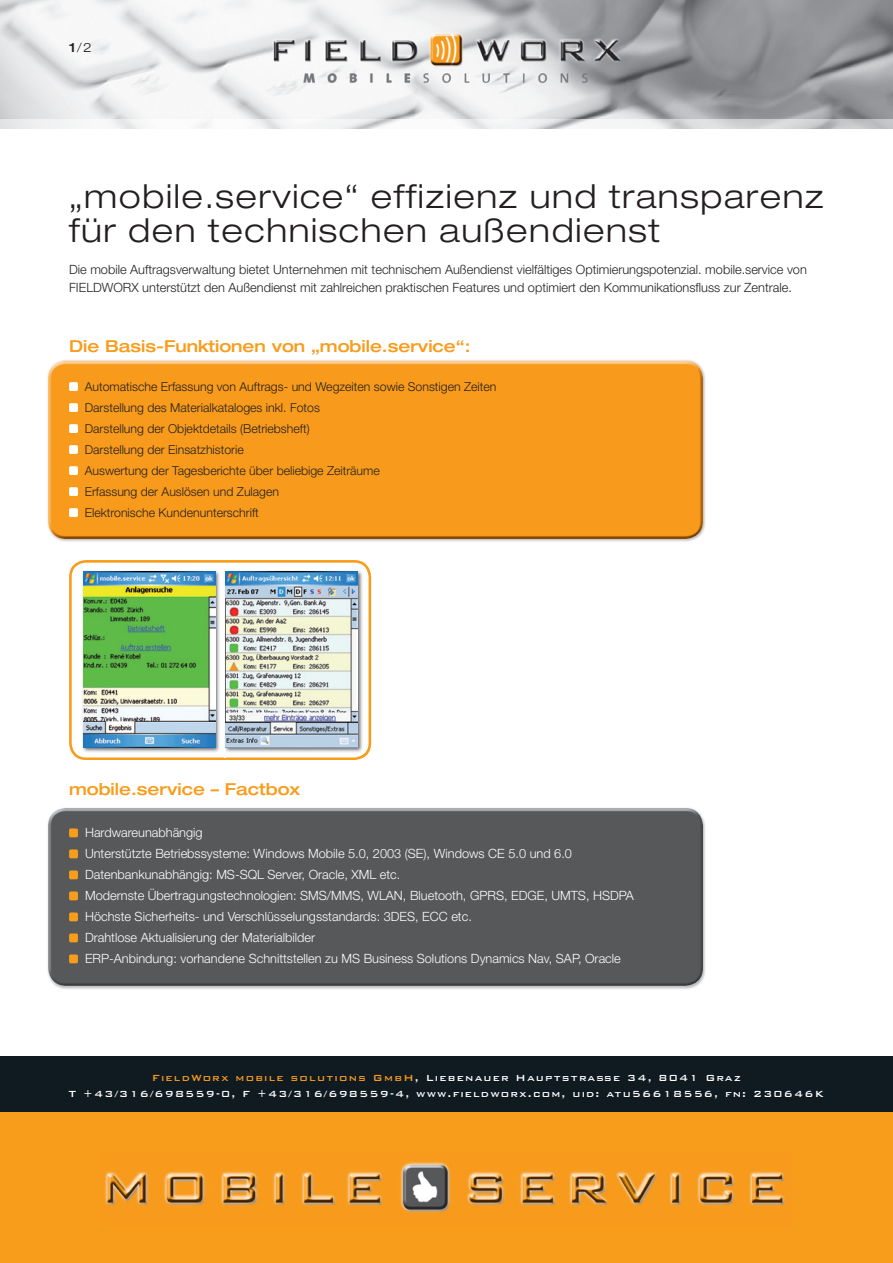
<style>
.page{position:relative;width:893px;height:1263px;background:#fff}
.page>*{position:absolute;margin:0;border:0;box-sizing:border-box;transform-origin:0 0}
.t1{font:300 expanded 33px/34.5px "Helvetica Neue";letter-spacing:.05em;color:#231f20}
.t2{font:500 expanded 16.5px "Helvetica Neue";color:#f89c1c}
.t3{font:300 12.75px/21px "Helvetica Neue";color:#fff}
.t4{font:300 12.75px/18px "Helvetica Neue";color:#231f20}
.t5{font:300 expanded 12.75px "Helvetica Neue";color:#231f20}
.t6{font:300 12.3px/21px "Helvetica Neue";color:#231f20}
.t7{font:500 11.7px/16.8px "Bank Gothic BT";letter-spacing:.1em;color:#fff;text-align:center}
.s1{font-weight:500}
.s2{color:#f89c1c}
</style>
<div class="page">
<div style="left:0;top:1112px;width:893px;height:151px;background:#f89c1c"></div>
<img style="left:105px;top:1161px;width:680px;height:52px">
<div style="left:0;top:1057px;width:893px;height:55px;background:#101a21"></div>
<img style="left:0;top:0;width:893px;height:119px">
<img style="left:266px;top:31px;width:360px;height:66px">
<img style="left:47px;top:360px;width:659px;height:182px">
<div style="left:48px;top:361px;width:655px;height:178px;background:#f89b1c"></div>
<img style="left:47px;top:807px;width:659px;height:182px">
<div style="left:48px;top:808px;width:655px;height:178px;background:#57585a"></div>
<div style="left:69px;top:828px;width:9px;height:9px;background:#f89c1c;border-radius:2px"></div>
<div style="left:69px;top:849px;width:9px;height:9px;background:#f89c1c;border-radius:2px"></div>
<div style="left:69px;top:870px;width:9px;height:9px;background:#f89c1c;border-radius:2px"></div>
<div style="left:69px;top:891px;width:9px;height:9px;background:#f89c1c;border-radius:2px"></div>
<div style="left:69px;top:912px;width:9px;height:9px;background:#f89c1c;border-radius:2px"></div>
<div style="left:69px;top:933px;width:9px;height:9px;background:#f89c1c;border-radius:2px"></div>
<div style="left:69px;top:954px;width:9px;height:9px;background:#f89c1c;border-radius:2px"></div>
<svg style="left:69px;top:560px;width:302px;height:200px"></svg>
<img style="left:81px;top:569px;width:276px;height:188px">
<img style="left:83px;top:571px;width:132px;height:176px">
<img style="left:357px;top:569px;width:11px;height:188px">
<img style="left:224px;top:569px;width:1px;height:188px">
<img style="left:226px;top:571px;width:132px;height:176px">
<div style="left:69px;top:382px;width:9px;height:9px;background:#fff;border-radius:2px"></div>
<div style="left:69px;top:403px;width:9px;height:9px;background:#fff;border-radius:2px"></div>
<div style="left:69px;top:424px;width:9px;height:9px;background:#fff;border-radius:2px"></div>
<div style="left:69px;top:445px;width:9px;height:9px;background:#fff;border-radius:2px"></div>
<div style="left:69px;top:466px;width:9px;height:9px;background:#fff;border-radius:2px"></div>
<div style="left:69px;top:487px;width:9px;height:9px;background:#fff;border-radius:2px"></div>
<div style="left:69px;top:508px;width:9px;height:9px;background:#fff;border-radius:2px"></div>
<p class="t5" style="left:69px;top:40px;width:24px"><span class="s1">1</span>/2</p>
<h1 class="t1" style="left:69px;top:178px;width:756px">„mobile.service“ effizienz und transparenz für den technischen außendienst</h1>
<p class="t4" style="left:69px;top:260px;width:739px">Die mobile Auftragsverwaltung bietet Unternehmen mit technischem Außendienst vielfältiges Optimierungspotenzial. mobile.service von<br>FIELDWORX unterstützt den Außendienst mit zahlreichen praktischen Features und optimiert den Kommunikationsfluss zur Zentrale.</p>
<p class="t2" style="left:69px;top:336px;width:403px">Die Basis-Funktionen von „mobile.service“:</p>
<p class="t6" style="left:85px;top:376px;width:413px">Automatische Erfassung von Auftrags- und Wegzeiten sowie Sonstigen Zeiten Darstellung des Materialkataloges inkl. Fotos<br>Darstellung der Objektdetails (Betriebsheft)<br>Darstellung der Einsatzhistorie<br>Auswertung der Tagesberichte über beliebige Zeiträume<br>Erfassung der Auslösen und Zulagen<br>Elektronische Kundenunterschrift</p>
<p class="t2" style="left:69px;top:779px;width:233px">mobile.service – Factbox</p>
<p class="t3" style="left:85px;top:822px;width:550px">Hardwareunabhängig<br>Unterstützte Betriebssysteme: Windows Mobile 5.0, 2003 (SE), Windows CE 5.0 und 6.0<br>Datenbankunabhängig: MS-SQL Server, Oracle, XML etc.<br>Modernste Übertragungstechnologien: SMS/MMS, WLAN, Bluetooth, GPRS, EDGE, UMTS, HSDPA Höchste Sicherheits- und Verschlüsselungsstandards: 3DES, ECC etc.<br>Drahtlose Aktualisierung der Materialbilder<br>ERP-Anbindung: vorhandene Schnittstellen zu MS Business Solutions Dynamics Nav, SAP, Oracle</p>
<p class="t7" style="left:69px;top:1069px;width:757px"><span class="s2">FieldWorx mobile solutions GmbH</span>, Liebenauer Hauptstraße 34, 8041 Graz<br>T +43/316/698559-0, F +43/316/698559-4, www.fieldworx.com, uid: atu56618556, fn: 230646K</p>
</div>
